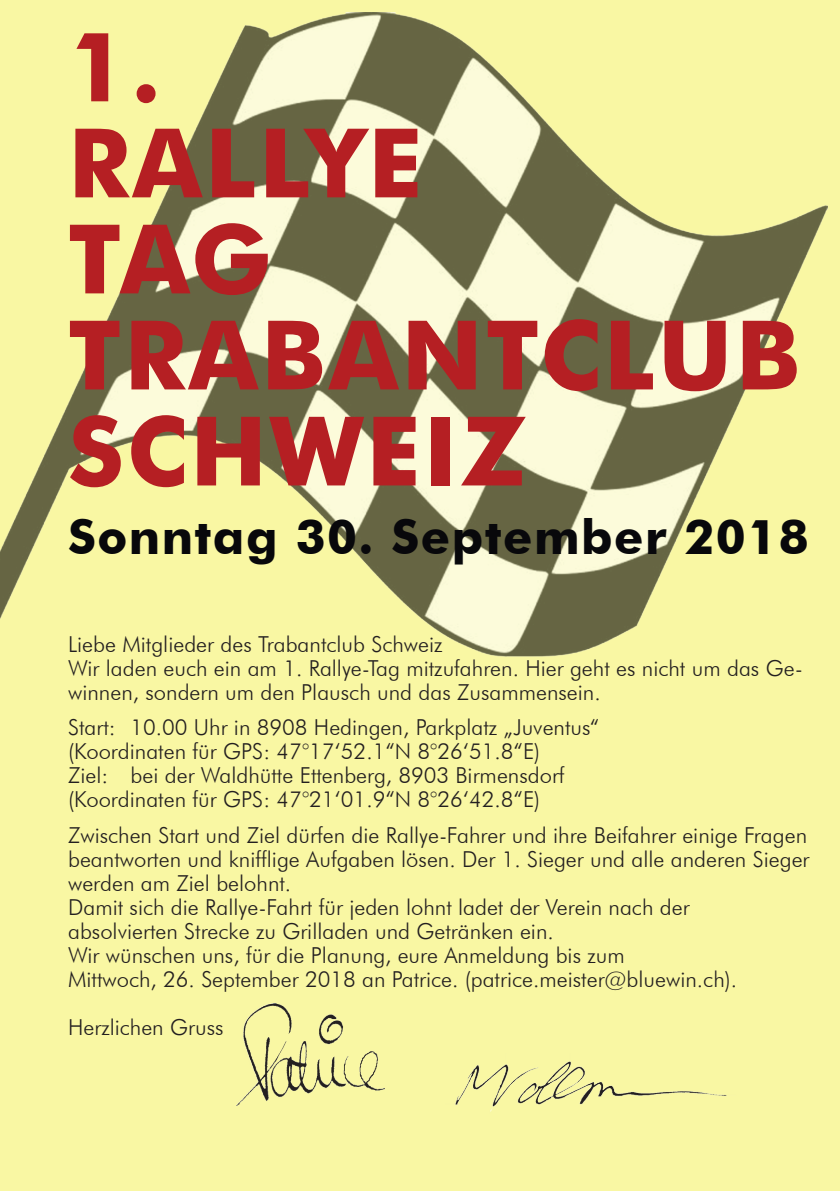
<style>
.page{position:relative;width:840px;height:1191px;background:#fff}
.page>*{position:absolute;margin:0;border:0;box-sizing:border-box;transform-origin:0 0}
.t1{font:700 96px/96px "Futura BT";letter-spacing:.03em;color:#b51f23}
.t2{font:700 48px "Futura BT";letter-spacing:.03em;color:#08080b}
.t3{font:300 22px/24px "Futura BT";color:#231f20}
</style>
<div class="page">
<div style="left:0;top:0;width:839px;height:1191px;background:#f9f7a3"></div>
<img style="left:0;top:12px;width:826px;height:708px">
<img style="left:237px;top:1003px;width:148px;height:102px">
<img style="left:445px;top:1053px;width:291px;height:60px">
<h1 class="t1" style="left:68px;top:18px;width:733px">1.<br>RALLYE<br>TAG<br>TRABANTCLUB<br>SCHWEIZ</h1>
<h2 class="t2" style="left:68px;top:508px;width:741px">Sonntag 30. September 2018</h2>
<p class="t3" style="left:68px;top:632px;width:735px">Liebe Mitglieder des Trabantclub Schweiz<br>Wir laden euch ein am 1. Rallye-Tag mitzufahren. Hier geht es nicht um das Ge&shy;winnen, sondern um den Plausch und das Zusammensein.</p>
<p class="t3" style="left:68px;top:715px;width:532px">Start: 10.00 Uhr in 8908 Hedingen, Parkplatz „Juventus“ (Koordinaten für GPS: 47°17‘52.1“N 8°26‘51.8“E)<br>Ziel: bei der Waldhütte Ettenberg, 8903 Birmensdorf (Koordinaten für GPS: 47°21‘01.9“N 8°26‘42.8“E)</p>
<p class="t3" style="left:68px;top:822px;width:742px">Zwischen Start und Ziel dürfen die Rallye-Fahrer und ihre Beifahrer einige Fragen beantworten und knifflige Aufgaben lösen. Der 1. Sieger und alle anderen Sieger werden am Ziel belohnt.<br>Damit sich die Rallye-Fahrt für jeden lohnt ladet der Verein nach der<br>absolvierten Strecke zu Grilladen und Getränken ein.<br>Wir wünschen uns, für die Planung, eure Anmeldung bis zum<br>Mittwoch, 26. September 2018 an Patrice. (patrice.meister@bluewin.ch).</p>
<p class="t3" style="left:68px;top:1014px;width:157px">Herzlichen Gruss</p>
</div>
